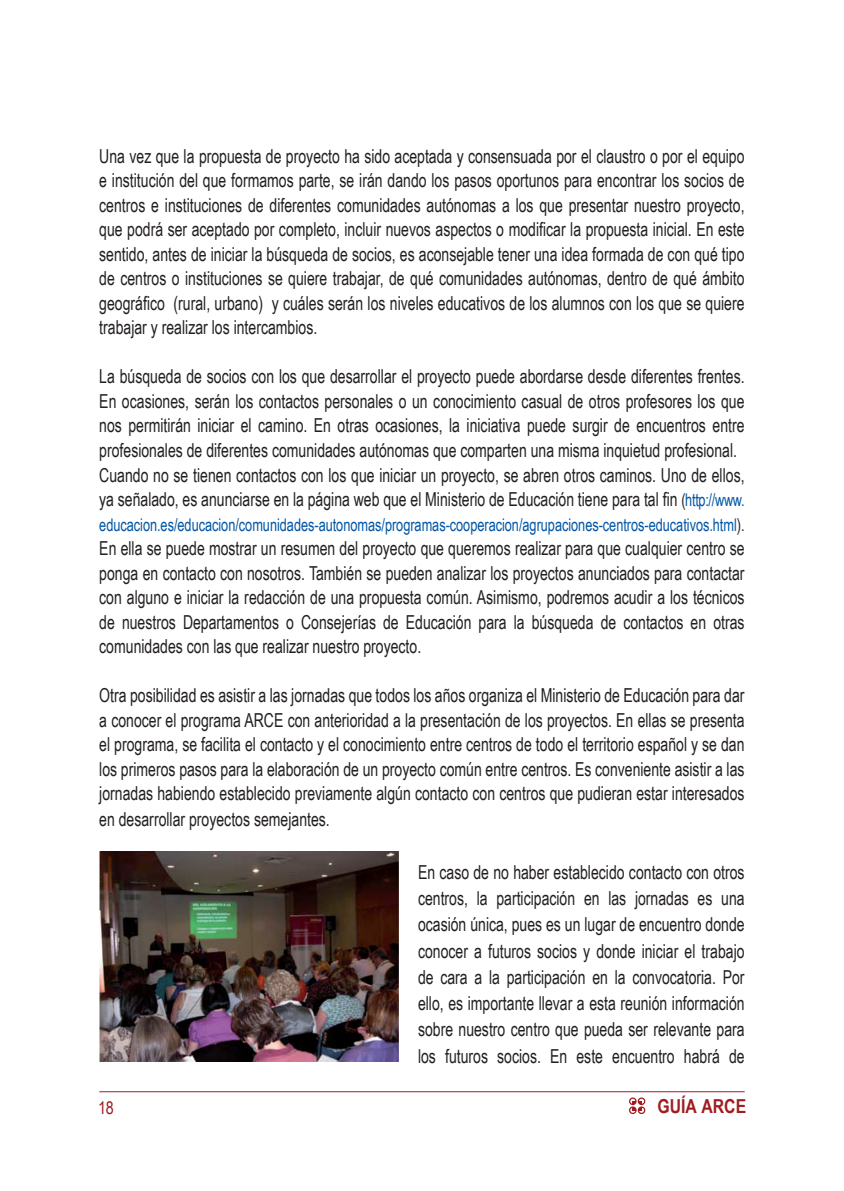
<style>
.page{position:relative;width:844px;height:1191px;background:#fff}
.page>*{position:absolute;margin:0;border:0;box-sizing:border-box;transform-origin:0 0}
.t1{font:19.25px/24.5px "Arial Narrow";color:#231f20;text-align:justify;scale:.89 1}
.t2{font:700 19.25px "Arial Narrow";color:#9f1d20}
.t3{font:17.5px "Arial Narrow";letter-spacing:-.005em;color:#0155a5;scale:.89 1}
.t4{font:17.5px "Arial Narrow";color:#9f1d20}
.s1{font-size:17.5px}
.s2{font-size:17.5px;color:#0155a5}
.s3{color:#231f20}
</style>
<div class="page">
<img style="left:99px;top:851px;width:299px;height:210px">
<hr style="left:99px;top:1091px;width:645px;height:1px;background:#9f1d20">
<div style="left:629px;top:1097px;width:7px;height:8px;border:1px solid #9f1d20;border-radius:50%"></div>
<div style="left:637px;top:1097px;width:8px;height:8px;border:1px solid #9f1d20;border-radius:50%"></div>
<div style="left:629px;top:1106px;width:7px;height:8px;border:1px solid #9f1d20;border-radius:50%"></div>
<svg style="left:632px;top:1101px;width:9px;height:9px"></svg>
<div style="left:637px;top:1106px;width:8px;height:8px;border:1px solid #9f1d20;border-radius:50%"></div>
<p class="t1" style="left:99px;top:144px;width:726px">Una vez que la propuesta de proyecto ha sido aceptada y consensuada por el claustro o por el equipo e institución del que formamos parte, se irán dando los pasos oportunos para encontrar los socios de centros e instituciones de diferentes comunidades autónomas a los que presentar nuestro proyecto, que podrá ser aceptado por completo, incluir nuevos aspectos o modificar la propuesta inicial. En este sentido, antes de iniciar la búsqueda de socios, es aconsejable tener una idea formada de con qué tipo de centros o instituciones se quiere trabajar, de qué comunidades autónomas, dentro de qué ámbito geográfico (rural, urbano) y cuáles serán los niveles educativos de los alumnos con los que se quiere trabajar y realizar los intercambios.</p>
<p class="t1" style="left:99px;top:364px;width:726px;text-align:left">La búsqueda de socios con los que desarrollar el proyecto puede abordarse desde diferentes frentes.<br>En ocasiones, serán los contactos personales o un conocimiento casual de otros profesores los que nos permitirán iniciar el camino. En otras ocasiones, la iniciativa puede surgir de encuentros entre profesionales de diferentes comunidades autónomas que comparten una misma inquietud profesional.<br>Cuando no se tienen contactos con los que iniciar un proyecto, se abren otros caminos. Uno de ellos, ya señalado, es anunciarse en la página web que el Ministerio de Educación tiene para tal fin <span class="s1">(</span><span class="s2">http://www.</span></p>
<p class="t3" style="left:99px;top:514px;width:726px">educacion.es/educacion/comunidades-autonomas/programas-cooperacion/agrupaciones-centros-educativos.html<span class="s3">).</span></p>
<p class="t1" style="left:99px;top:536px;width:726px">En ella se puede mostrar un resumen del proyecto que queremos realizar para que cualquier centro se ponga en contacto con nosotros. También se pueden analizar los proyectos anunciados para contactar con alguno e iniciar la redacción de una propuesta común. Asimismo, podremos acudir a los técnicos de nuestros Departamentos o Consejerías de Educación para la búsqueda de contactos en otras comunidades con las que realizar nuestro proyecto.</p>
<p class="t1" style="left:99px;top:683px;width:726px">Otra posibilidad es asistir a las jornadas que todos los años organiza el Ministerio de Educación para dar a conocer el programa ARCE con anterioridad a la presentación de los proyectos. En ellas se presenta el programa, se facilita el contacto y el conocimiento entre centros de todo el territorio español y se dan los primeros pasos para la elaboración de un proyecto común entre centros. Es conveniente asistir a las jornadas habiendo establecido previamente algún contacto con centros que pudieran estar interesados</p>
<p class="t1" style="left:99px;top:807px;width:260px">en desarrollar proyectos semejantes.</p>
<p class="t1" style="left:418px;top:858px;width:368px;line-height:26.2px">En caso de no haber establecido contacto con otros centros, la participación en las jornadas es una ocasión única, pues es un lugar de encuentro donde conocer a futuros socios y donde iniciar el trabajo de cara a la participación en la convocatoria. Por ello, es importante llevar a esta reunión información sobre nuestro centro que pueda ser relevante para los futuros socios. En este encuentro habrá de</p>
<p class="t4" style="left:98px;top:1097px;width:17px">18</p>
<p class="t2" style="left:657px;top:1095px;width:90px">GUÍA ARCE</p>
</div>
